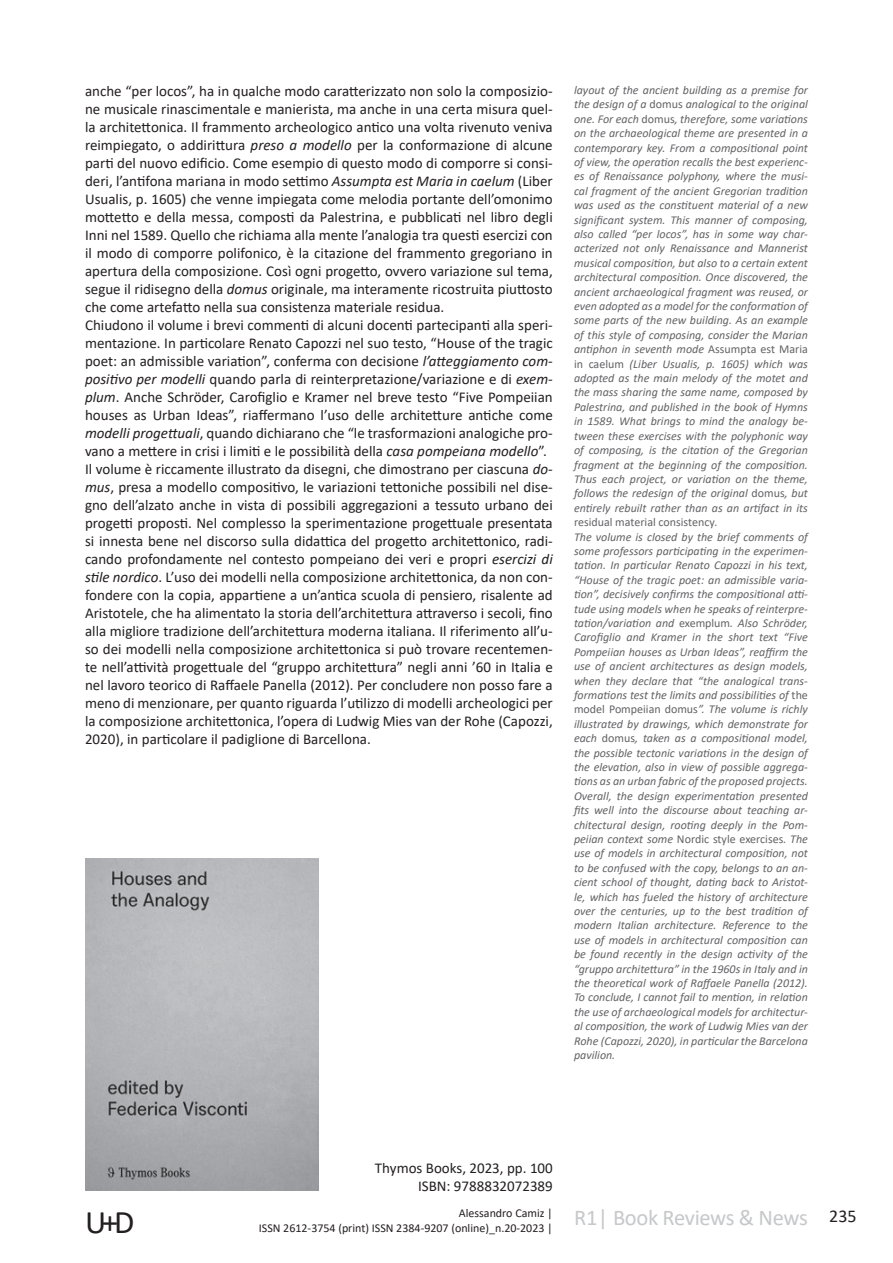
<style>
.page{position:relative;width:893px;height:1263px;background:#fff}
.page>*{position:absolute;margin:0;border:0;box-sizing:border-box;transform-origin:0 0}
.t1{font:33px "Calibri";color:#231f20}
.t2{font:22.5px "Calibri";letter-spacing:-.015em;color:#c7c8ca}
.t3{font:18px "Calibri";color:#231f20}
.t4{font:15px/18px "Calibri";color:#231f20}
.t5{font:italic 12px/14.4px "Calibri";color:#636366}
.t6{font:12px/14.4px "Calibri";color:#231f20;text-align:right}
.s1{font-style:italic}
.s2{font-style:normal}
</style>
<div class="page">
<img style="left:85px;top:859px;width:234px;height:332px">
<p class="t4" style="left:85px;top:82px;width:469px">anche “per locos”, ha in qualche modo caratterizzato non solo la composizio&shy;ne musicale rinascimentale e manierista, ma anche in una certa misura quel&shy;la architettonica. Il frammento archeologico antico una volta rivenuto veniva reimpiegato, o addirittura <span class="s1">preso a modello</span> per la conformazione di alcune parti del nuovo edificio. Come esempio di questo modo di comporre si consi&shy;deri, l’antifona mariana in modo settimo <span class="s1">Assumpta est Maria in caelum</span> (Liber Usualis, p. 1605) che venne impiegata come melodia portante dell’omonimo mottetto e della messa, composti da Palestrina, e pubblicati nel libro degli Inni nel 1589. Quello che richiama alla mente l’analogia tra questi esercizi con il modo di comporre polifonico, è la citazione del frammento gregoriano in apertura della composizione. Così ogni progetto, ovvero variazione sul tema, segue il ridisegno della <span class="s1">domus</span> originale, ma interamente ricostruita piuttosto che come artefatto nella sua consistenza materiale residua.<br>Chiudono il volume i brevi commenti di alcuni docenti partecipanti alla speri&shy;mentazione. In particolare Renato Capozzi nel suo testo, “House of the tragic poet: an admissible variation”, conferma con decisione <span class="s1">l’atteggiamento com&shy;positivo per modelli</span> quando parla di reinterpretazione/variazione e di <span class="s1">exem&shy;plum</span>. Anche Schröder, Carofiglio e Kramer nel breve testo “Five Pompeiian houses as Urban Ideas”, riaffermano l’uso delle architetture antiche come <span class="s1">modelli progettuali</span>, quando dichiarano che “le trasformazioni analogiche pro&shy;vano a mettere in crisi i limiti e le possibilità della <span class="s1">casa pompeiana modello</span>”.<br>Il volume è riccamente illustrato da disegni, che dimostrano per ciascuna <span class="s1">do&shy;mus</span>, presa a modello compositivo, le variazioni tettoniche possibili nel dise&shy;gno dell’alzato anche in vista di possibili aggregazioni a tessuto urbano dei progetti proposti. Nel complesso la sperimentazione progettuale presentata si innesta bene nel discorso sulla didattica del progetto architettonico, radi&shy;cando profondamente nel contesto pompeiano dei veri e propri <span class="s1">esercizi di stile nordico</span>. L’uso dei modelli nella composizione architettonica, da non con&shy;fondere con la copia, appartiene a un’antica scuola di pensiero, risalente ad Aristotele, che ha alimentato la storia dell’architettura attraverso i secoli, fino alla migliore tradizione dell’architettura moderna italiana. Il riferimento all’u&shy;so dei modelli nella composizione architettonica si può trovare recentemen&shy;te nell’attività progettuale del “gruppo architettura” negli anni ’60 in Italia e nel lavoro teorico di Raffaele Panella (2012). Per concludere non posso fare a meno di menzionare, per quanto riguarda l’utilizzo di modelli archeologici per la composizione architettonica, l’opera di Ludwig Mies van der Rohe (Capozzi, 2020), in particolare il padiglione di Barcellona.</p>
<p class="t5" style="left:574px;top:82px;width:235px">layout of the ancient building as a premise for the design of a <span class="s2">domus</span> analogical to the original one. For each <span class="s2">domus</span>, therefore, some variations on the archaeological theme are presented in a contemporary key. From a compositional point of view, the operation recalls the best experienc&shy;es of Renaissance polyphony, where the musi&shy;cal fragment of the ancient Gregorian tradition was used as the constituent material of a new significant system. This manner of composing, also called “per locos”, has in some way char&shy;acterized not only Renaissance and Mannerist musical composition, but also to a certain extent architectural composition. Once discovered, the ancient archaeological fragment was reused, or even adopted as a model for the conformation of some parts of the new building. As an example of this style of composing, consider the Marian antiphon in seventh mode <span class="s2">Assumpta est Maria in caelum</span> (Liber Usualis, p. 1605) which was adopted as the main melody of the motet and the mass sharing the same name, composed by Palestrina, and published in the book of Hymns in 1589. What brings to mind the analogy be&shy;tween these exercises with the polyphonic way of composing, is the citation of the Gregorian fragment at the beginning of the composition.<br>Thus each project, or variation on the theme, follows the redesign of the original <span class="s2">domus</span>, but entirely rebuilt rather than as an artifact in its <span class="s2">residual material consistency</span>.<br>The volume is closed by the brief comments of some professors participating in the experimen&shy;tation. In particular Renato Capozzi in his text, “House of the tragic poet: an admissible varia&shy;tion”, decisively confirms the compositional atti&shy;tude using models when he speaks of reinterpre&shy;tation/variation and <span class="s2">exemplum</span>. Also Schröder, Carofiglio and Kramer in the short text “Five Pompeiian houses as Urban Ideas”, reaffirm the use of ancient architectures as design models, when they declare that “the analogical trans&shy;formations test the limits and possibilities of <span class="s2">the model Pompeiian domus</span>”. The volume is richly illustrated by drawings, which demonstrate for each <span class="s2">domus</span>, taken as a compositional model, the possible tectonic variations in the design of the elevation, also in view of possible aggrega&shy;tions as an urban fabric of the proposed projects.<br>Overall, the design experimentation presented fits well into the discourse about teaching ar&shy;chitectural design, rooting deeply in the Pom&shy;peiian context some <span class="s2">Nordic style exercises</span>. The use of models in architectural composition, not to be confused with the copy, belongs to an an&shy;cient school of thought, dating back to Aristot&shy;le, which has fueled the history of architecture over the centuries, up to the best tradition of modern Italian architecture. Reference to the use of models in architectural composition can be found recently in the design activity of the “gruppo architettura” in the 1960s in Italy and in the theoretical work of Raffaele Panella (2012).<br>To conclude, I cannot fail to mention, in relation the use of archaeological models for architectur&shy;al composition, the work of Ludwig Mies van der Rohe (Capozzi, 2020), in particular the Barcelona pavilion.</p>
<h1 class="t1" style="left:85px;top:1199px;width:51px">U+D</h1>
<p class="t4" style="left:375px;top:1158px;width:179px;text-align:right">Thymos Books, 2023, pp. 100<br>ISBN: 9788832072389</p>
<p class="t6" style="left:259px;top:1205px;width:295px">Alessandro Camiz |<br>ISSN 2612-3754 (print) ISSN 2384-9207 (online)_n.20-2023 |</p>
<h2 class="t2" style="left:574px;top:1202px;width:235px">R1| Book Reviews &amp; News</h2>
<h3 class="t3" style="left:829px;top:1203px;width:29px">235</h3>
</div>
